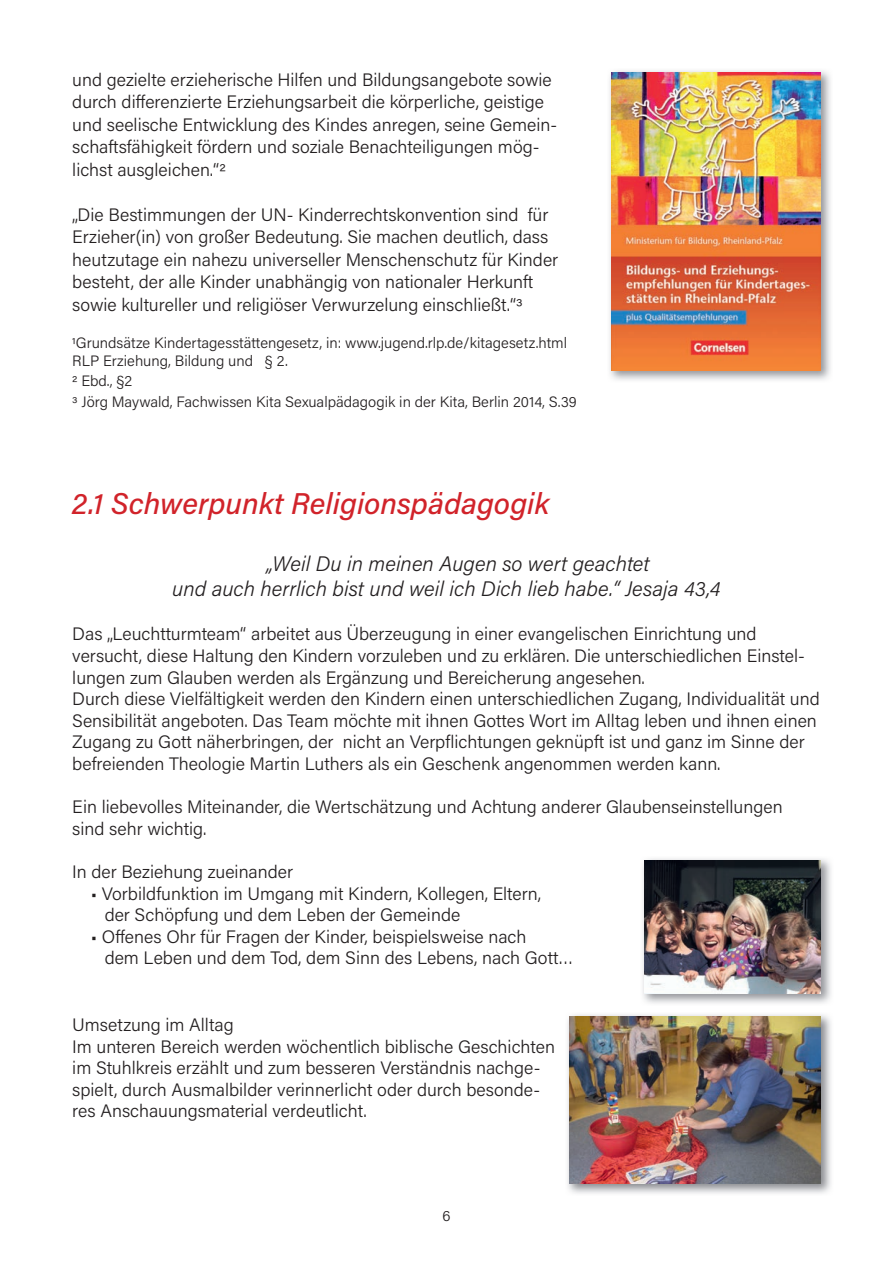
<style>
.page{position:relative;width:893px;height:1263px;background:#fff}
.page>*{position:absolute;margin:0;border:0;box-sizing:border-box;transform-origin:0 0}
.t1{font:italic 500 30px "Acumin Pro";color:#d1232a}
.t2{font:italic 300 21px/25.2px "Acumin Pro";color:#231f20}
.t3{font:300 18px/21.6px "Acumin Pro";color:#231f20}
.t4{font:300 15px/18px "Acumin Pro";color:#231f20}
</style>
<div class="page">
<img style="left:609px;top:70px;width:222px;height:310px">
<img style="left:611px;top:72px;width:210px;height:298px">
<img style="left:642px;top:858px;width:189px;height:146px">
<img style="left:644px;top:860px;width:177px;height:133px">
<img style="left:567px;top:1014px;width:264px;height:180px">
<img style="left:569px;top:1016px;width:252px;height:167px">
<p class="t3" style="left:72px;top:67px;width:486px;line-height:22.5px">und gezielte erzieherische Hilfen und Bildungsangebote sowie durch di erenzierte Erziehungsarbeit die körperliche, geistige und seelische Entwicklung des Kindes anregen, seine Gemein&shy;schaftsfähigkeit fördern und soziale Benachteiligungen mög&shy;lichst ausgleichen.“2</p>
<p class="t3" style="left:72px;top:202px;width:487px;line-height:22.5px">„Die Bestimmungen der UN- Kinderrechtskonvention sind für Erzieher(in) von großer Bedeutung. Sie machen deutlich, dass heutzutage ein nahezu universeller Menschenschutz für Kinder besteht, der alle Kinder unabhängig von nationaler Herkunft sowie kultureller und religiöser Verwurzelung einschließt.“3</p>
<p class="t4" style="left:72px;top:333px;width:496px">1Grundsätze Kindertagesstättengesetz, in: www.jugend.rlp.de/kitagesetz.html<br>RLP Erziehung, Bildung und § 2.</p>
<p class="t4" style="left:72px;top:371px;width:61px">2 Ebd., §2</p>
<p class="t4" style="left:72px;top:392px;width:506px">3 Jörg Maywald, Fachwissen Kita Sexualpädagogik in der Kita, Berlin 2014, S.39</p>
<h1 class="t1" style="left:72px;top:483px;width:478px">2.1 Schwerpunkt Religionspädagogik</h1>
<p class="t2" style="left:172px;top:550px;width:550px;text-indent:95px">„Weil Du in meinen Augen so wert geachtet<br>und auch herrlich bist und weil ich Dich lieb habe.“ Jesaja 43,4</p>
<p class="t3" style="left:72px;top:622px;width:749px">Das „Leuchtturmteam“ arbeitet aus Überzeugung in einer evangelischen Einrichtung und versucht, diese Haltung den Kindern vorzuleben und zu erklären. Die unterschiedlichen Einstel&shy;lungen zum Glauben werden als Ergänzung und Bereicherung angesehen.<br>Durch diese Vielfältigkeit werden den Kindern einen unterschiedlichen Zugang, Individualität und Sensibilität angeboten. Das Team möchte mit ihnen Gottes Wort im Alltag leben und ihnen einen Zugang zu Gott näherbringen, der nicht an Verpflichtungen geknüpft ist und ganz im Sinne der befreienden Theologie Martin Luthers als ein Geschenk angenommen werden kann.</p>
<p class="t3" style="left:72px;top:795px;width:712px">Ein liebevolles Miteinander, die Wertschätzung und Achtung anderer Glaubenseinstellungen sind sehr wichtig.</p>
<p class="t3" style="left:72px;top:860px;width:222px">In der Beziehung zueinander</p>
<p class="t3" style="left:105px;top:882px;width:438px;text-indent:-14px">• Vorbildfunktion im Umgang mit Kindern, Kollegen, Eltern, der Schöpfung und dem Leben der Gemeinde</p>
<p class="t3" style="left:105px;top:925px;width:470px;text-indent:-14px">• O enes Ohr für Fragen der Kinder, beispielsweise nach<br>dem Leben und dem Tod, dem Sinn des Lebens, nach Gott…</p>
<p class="t3" style="left:72px;top:1013px;width:484px">Umsetzung im Alltag<br>Im unteren Bereich werden wöchentlich biblische Geschichten im Stuhlkreis erzählt und zum besseren Verständnis nachge&shy;spielt, durch Ausmalbilder verinnerlicht oder durch besonde&shy;res Anschauungsmaterial verdeutlicht.</p>
<p class="t4" style="left:442px;top:1206px;width:10px">6</p>
</div>
